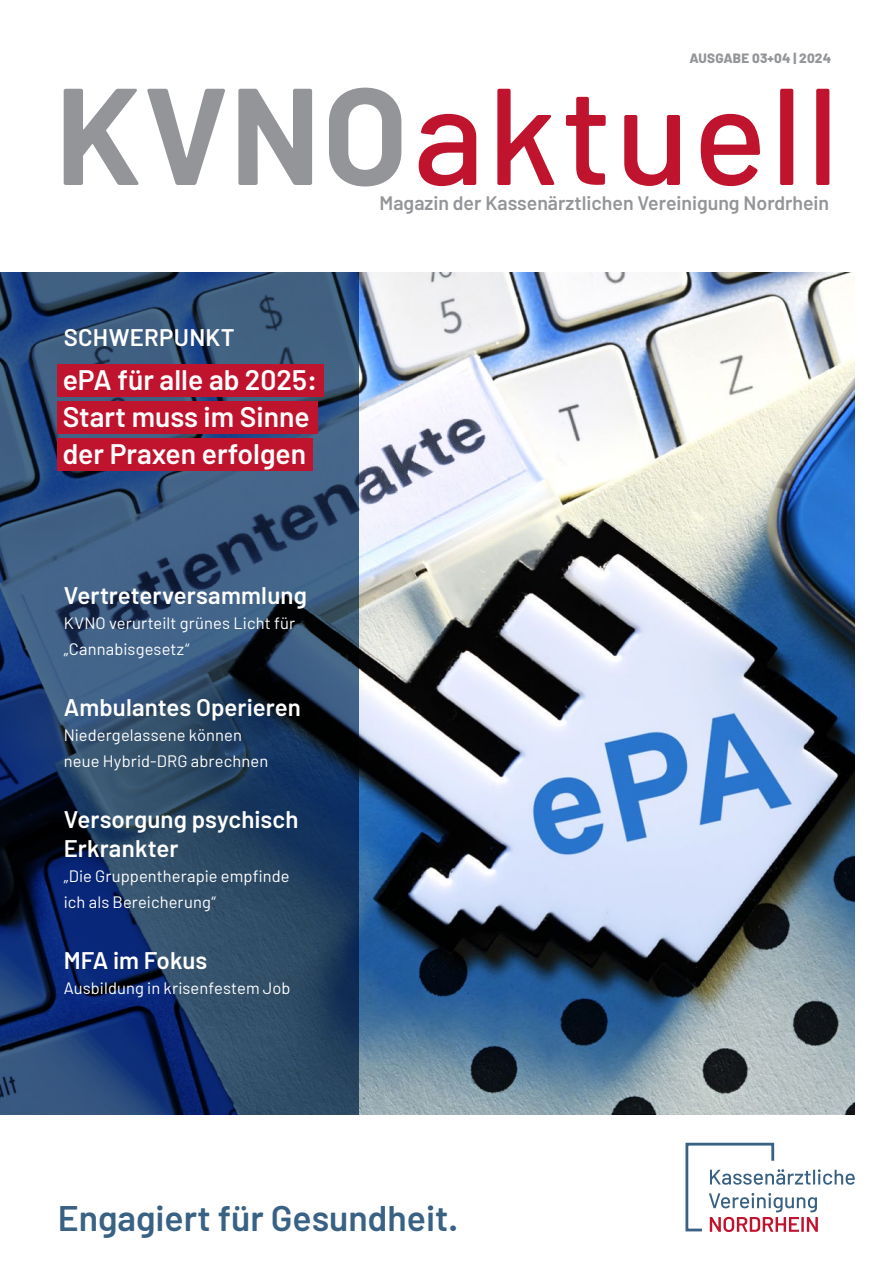
<style>
.page{position:relative;width:893px;height:1263px;background:#fff}
.page>*{position:absolute;margin:0;border:0;box-sizing:border-box;transform-origin:0 0}
.t1{font:500 137.55px "Barlow";letter-spacing:.025em;color:#c0142e}
.t2{font:600 35.55px "Barlow";color:#396184}
.t3{font:600 28.2px/36.8px "Barlow";color:#fff}
.t4{font:600 24px/28.8px "Barlow";letter-spacing:.005em;color:#fff}
.t5{font:600 19.5px "Barlow";color:#939598}
.t6{font:16.5px/25.5px "Barlow";letter-spacing:.005em;color:#fff}
.t7{font:800 13.5px "Barlow";letter-spacing:.01em;color:#939598}
.s1{font-weight:700;color:#939598}
</style>
<div class="page">
<img style="left:359px;top:272px;width:496px;height:842px">
<svg style="left:685px;top:1143px;width:170px;height:89px"></svg>
<svg style="left:0;top:272px;width:359px;height:842px;background:#29456b"></svg>
<div style="left:58px;top:364px;width:266px;height:33px;background:#c0142e"></div>
<div style="left:58px;top:401px;width:260px;height:33px;background:#c0142e"></div>
<div style="left:58px;top:438px;width:255px;height:33px;background:#c0142e"></div>
<p class="t7" style="left:689px;top:50px;width:143px">AUSGABE 03+04 | 2024</p>
<p class="t1" style="left:55px;top:50px;width:785px"><span class="s1">KVNO</span>aktuell</p>
<p class="t5" style="left:380px;top:191px;width:451px">Magazin der Kassenärztlichen Vereinigung Nordrhein</p>
<p class="t4" style="left:64px;top:322px;width:173px">SCHWERPUNKT</p>
<p class="t3" style="left:63px;top:361px;width:256px">ePA für alle ab 2025:</p>
<p class="t3" style="left:63px;top:398px;width:249px">Start muss im Sinne der Praxen erfolgen</p>
<p class="t4" style="left:64px;top:580px;width:245px">Vertreterversammlung</p>
<p class="t6" style="left:64px;top:610px;width:233px">KVNO verurteilt grünes Licht für „Cannabisgesetz“</p>
<p class="t4" style="left:64px;top:692px;width:239px">Ambulantes Operieren</p>
<p class="t6" style="left:64px;top:722px;width:206px">Niedergelassene können neue Hybrid-DRG abrechnen</p>
<p class="t4" style="left:64px;top:804px;width:236px">Versorgung psychisch<br>Erkrankter</p>
<p class="t6" style="left:64px;top:863px;width:227px">„Die Gruppentherapie empfinde ich als Bereicherung“</p>
<p class="t4" style="left:64px;top:945px;width:145px">MFA im Fokus</p>
<p class="t6" style="left:64px;top:975px;width:228px">Ausbildung in krisenfestem Job</p>
<p class="t2" style="left:58px;top:1196px;width:402px">Engagiert für Gesundheit.</p>
</div>
